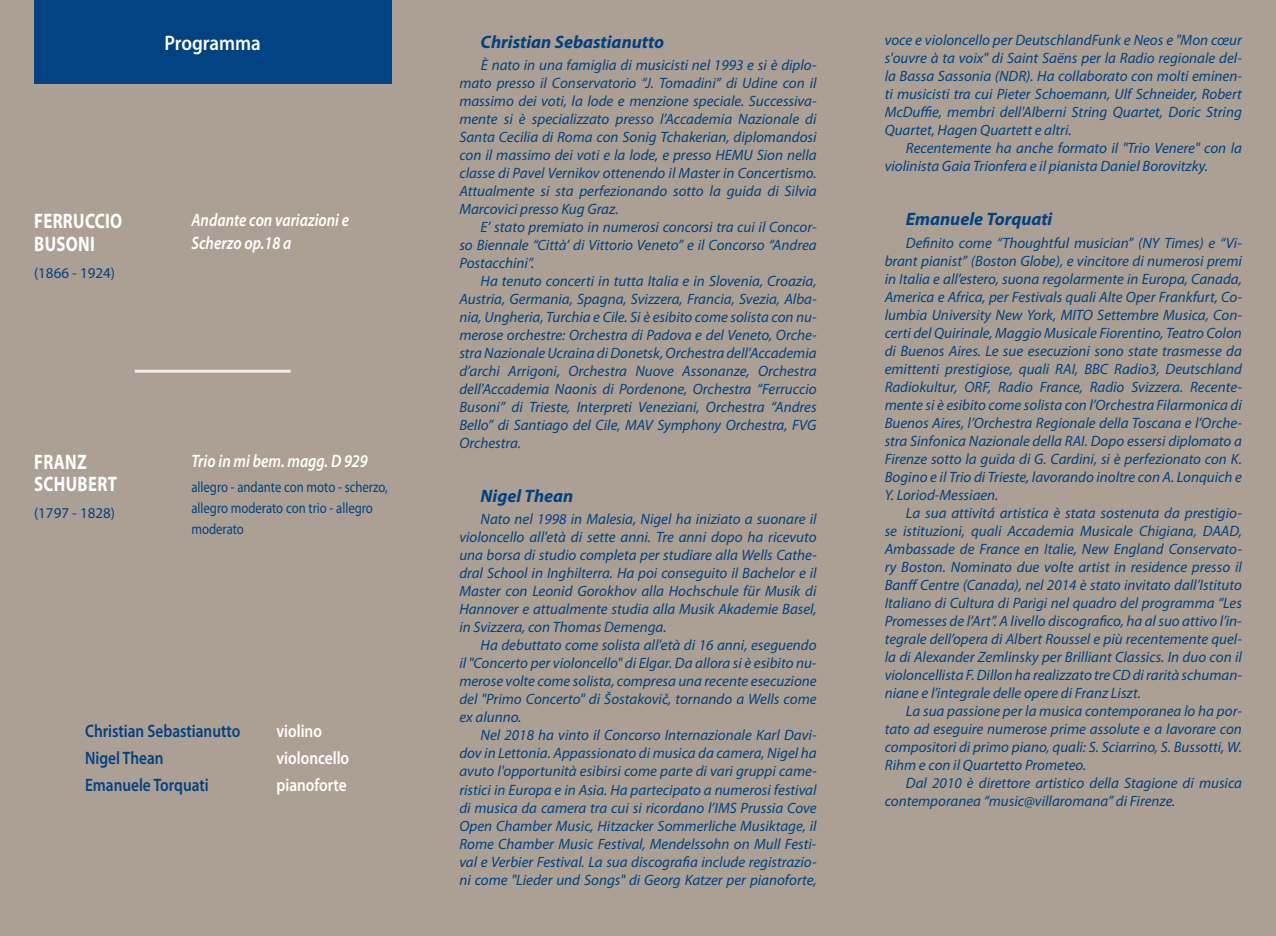
<style>
.page{position:relative;width:1276px;height:936px;background:#fff}
.page>*{position:absolute;margin:0;border:0;box-sizing:border-box;transform-origin:0 0}
.t1{font:700 21px/22.5px "Myriad Pro";letter-spacing:.02em;color:#fff;scale:.8 1}
.t2{font:600 21px "Myriad Pro";color:#fff;scale:.9 1}
.t3{font:italic 600 18px/22.5px "Myriad Pro";color:#fff;scale:.85 1}
.t4{font:italic 700 18px "Myriad Pro";color:#004282}
.t5{font:600 18px "Myriad Pro";color:#004282;scale:.85 1}
.t6{font:600 18px "Myriad Pro";color:#fff;scale:.85 1}
.t7{font:italic 15px/18px "Myriad Pro";color:#004282;text-align:justify}
.t8{font:15px/21px "Myriad Pro";color:#004282;scale:.85 1}
.t9{font:15px "Myriad Pro";color:#004282}
</style>
<div class="page">
<div style="left:0;top:0;width:1276px;height:935px;background:#aca095"></div>
<div style="left:34px;top:0;width:357px;height:83px;background:#004282"></div>
<hr style="left:135px;top:369px;width:156px;height:3px;background:#fff">
<h1 class="t2" style="left:165px;top:29px;width:108px">Programma</h1>
<h1 class="t1" style="left:34px;top:209px;width:112px">FERRUCCIO<br>BUSONI</h1>
<p class="t9" style="left:34px;top:263px;width:83px">(1866 - 1924)</p>
<p class="t3" style="left:191px;top:208px;width:187px">Andante con variazioni e<br>Scherzo op.18 a</p>
<h1 class="t1" style="left:34px;top:450px;width:105px">FRANZ<br>SCHUBERT</h1>
<p class="t9" style="left:34px;top:504px;width:83px">(1797 - 1828)</p>
<p class="t3" style="left:191px;top:449px;width:209px">Trio in mi bem. magg. D 929</p>
<p class="t8" style="left:191px;top:476px;width:233px">allegro - andante con moto - scherzo, allegro moderato con trio - allegro moderato</p>
<p class="t5" style="left:85px;top:719px;width:184px">Christian Sebastianutto</p>
<p class="t6" style="left:276px;top:719px;width:55px">violino</p>
<p class="t5" style="left:85px;top:746px;width:94px">Nigel Thean</p>
<p class="t6" style="left:276px;top:746px;width:87px">violoncello</p>
<p class="t5" style="left:85px;top:773px;width:147px">Emanuele Torquati</p>
<p class="t6" style="left:276px;top:773px;width:84px">pianoforte</p>
<p class="t4" style="left:480px;top:30px;width:185px">Christian Sebastianutto</p>
<p class="t7" style="left:459px;top:55px;width:359px;text-indent:21px">è nato in una famiglia di musicisti nel 1993 e si è diplo&shy;mato presso il Conservatorio “J. Tomadini” di Udine con il massimo dei voti, la lode e menzione speciale. Successiva&shy;mente si è specializzato presso l’Accademia Nazionale di Santa Cecilia di Roma con Sonig Tchakerian, diplomandosi con il massimo dei voti e la lode, e presso HEMU Sion nella classe di Pavel Vernikov ottenendo il Master in Concertismo.<br>Attualmente si sta perfezionando sotto la guida di Silvia Marcovici presso Kug Graz.</p>
<p class="t7" style="left:459px;top:217px;width:359px;text-indent:21px">E’ stato premiato in numerosi concorsi tra cui il Concor&shy;so Biennale “Città’ di Vittorio Veneto” e il Concorso “Andrea Postacchini”.</p>
<p class="t7" style="left:459px;top:271px;width:359px;text-indent:21px">Ha tenuto concerti in tutta Italia e in Slovenia, Croazia, Austria, Germania, Spagna, Svizzera, Francia, Svezia, Alba&shy;nia, Ungheria, Turchia e Cile. Si è esibito come solista con nu&shy;merose orchestre: Orchestra di Padova e del Veneto, Orche&shy;stra Nazionale Ucraina di Donetsk, Orchestra dell’Accademia d’archi Arrigoni, Orchestra Nuove Assonanze, Orchestra dell'Accademia Naonis di Pordenone, Orchestra “Ferruccio Busoni” di Trieste, Interpreti Veneziani, Orchestra “Andres Bello” di Santiago del Cile, MAV Symphony Orchestra, FVG Orchestra.</p>
<p class="t4" style="left:480px;top:484px;width:94px">Nigel Thean</p>
<p class="t7" style="left:459px;top:510px;width:359px;text-indent:21px">Nato nel 1998 in Malesia, Nigel ha iniziato a suonare il violoncello all'età di sette anni. Tre anni dopo ha ricevuto una borsa di studio completa per studiare alla Wells Cathe&shy;dral School in Inghilterra. Ha poi conseguito il Bachelor e il Master con Leonid Gorokhov alla Hochschule für Musik di Hannover e attualmente studia alla Musik Akademie Basel, in Svizzera, con Thomas Demenga.</p>
<p class="t7" style="left:459px;top:636px;width:359px;text-indent:21px">Ha debuttato come solista all'età di 16 anni, eseguendo il "Concerto per violoncello" di Elgar. Da allora si è esibito nu&shy;merose volte come solista, compresa una recente esecuzione del "Primo Concerto" di Šostakovič, tornando a Wells come ex alunno.</p>
<p class="t7" style="left:459px;top:726px;width:359px;text-indent:21px">Nel 2018 ha vinto il Concorso Internazionale Karl Davi&shy;dov in Lettonia. Appassionato di musica da camera, Nigel ha avuto l'opportunità esibirsi come parte di vari gruppi came&shy;ristici in Europa e in Asia. Ha partecipato a numerosi festival di musica da camera tra cui si ricordano l’IMS Prussia Cove Open Chamber Music, Hitzacker Sommerliche Musiktage, il Rome Chamber Music Festival, Mendelssohn on Mull Festi&shy;val e Verbier Festival. La sua discografia include registrazio&shy;ni come "Lieder und Songs" di Georg Katzer per pianoforte,</p>
<p class="t7" style="left:884px;top:31px;width:359px">voce e violoncello per DeutschlandFunk e Neos e "Mon cœur s'ouvre à ta voix" di Saint Saëns per la Radio regionale del&shy;la Bassa Sassonia (NDR). Ha collaborato con molti eminen&shy;ti musicisti tra cui Pieter Schoemann, Ulf Schneider, Robert McDuffie, membri dell'Alberni String Quartet, Doric String Quartet, Hagen Quartett e altri.</p>
<p class="t7" style="left:884px;top:139px;width:359px;text-indent:21px">Recentemente ha anche formato il "Trio Venere" con la violinista Gaia Trionfera e il pianista Daniel Borovitzky.</p>
<p class="t4" style="left:906px;top:207px;width:148px">Emanuele Torquati</p>
<p class="t7" style="left:884px;top:233px;width:359px;text-indent:21px">Definito come “Thoughtful musician” (NY Times) e “Vi&shy;brant pianist” (Boston Globe), e vincitore di numerosi premi in Italia e all’estero, suona regolarmente in Europa, Canada, America e Africa, per Festivals quali Alte Oper Frankfurt, Co&shy;lumbia University New York, MITO Settembre Musica, Con&shy;certi del Quirinale, Maggio Musicale Fiorentino, Teatro Colon di Buenos Aires. Le sue esecuzioni sono state trasmesse da emittenti prestigiose, quali RAI, BBC Radio3, Deutschland Radiokultur, ORF, Radio France, Radio Svizzera. Recente&shy;mente si è esibito come solista con l’Orchestra Filarmonica di Buenos Aires, l’Orchestra Regionale della Toscana e l’Orche&shy;stra Sinfonica Nazionale della RAI. Dopo essersi diplomato a Firenze sotto la guida di G. Cardini, si è perfezionato con K.<br>Bogino e il Trio di Trieste, lavorando inoltre con A. Lonquich e Y. Loriod-Messiaen.</p>
<p class="t7" style="left:884px;top:503px;width:359px;text-indent:21px">La sua attivitá artistica è stata sostenuta da prestigio&shy;se istituzioni, quali Accademia Musicale Chigiana, DAAD, Ambassade de France en Italie, New England Conservato&shy;ry Boston. Nominato due volte artist in residence presso il Banff Centre (Canada), nel 2014 è stato invitato dall’Istituto Italiano di Cultura di Parigi nel quadro del programma “Les Promesses de l’Art”. A livello discografico, ha al suo attivo l’in&shy;tegrale dell’opera di Albert Roussel e più recentemente quel&shy;la di Alexander Zemlinsky per Brilliant Classics. In duo con il violoncellista F. Dillon ha realizzato tre CD di rarità schuman&shy;niane e l’integrale delle opere di Franz Liszt.</p>
<p class="t7" style="left:884px;top:701px;width:359px;text-indent:21px">La sua passione per la musica contemporanea lo ha por&shy;tato ad eseguire numerose prime assolute e a lavorare con compositori di primo piano, quali: S. Sciarrino, S. Bussotti, W.<br>Rihm e con il Quartetto Prometeo.</p>
<p class="t7" style="left:884px;top:773px;width:359px;text-indent:21px">Dal 2010 è direttore artistico della Stagione di musica contemporanea “music@villaromana” di Firenze.</p>
</div>
